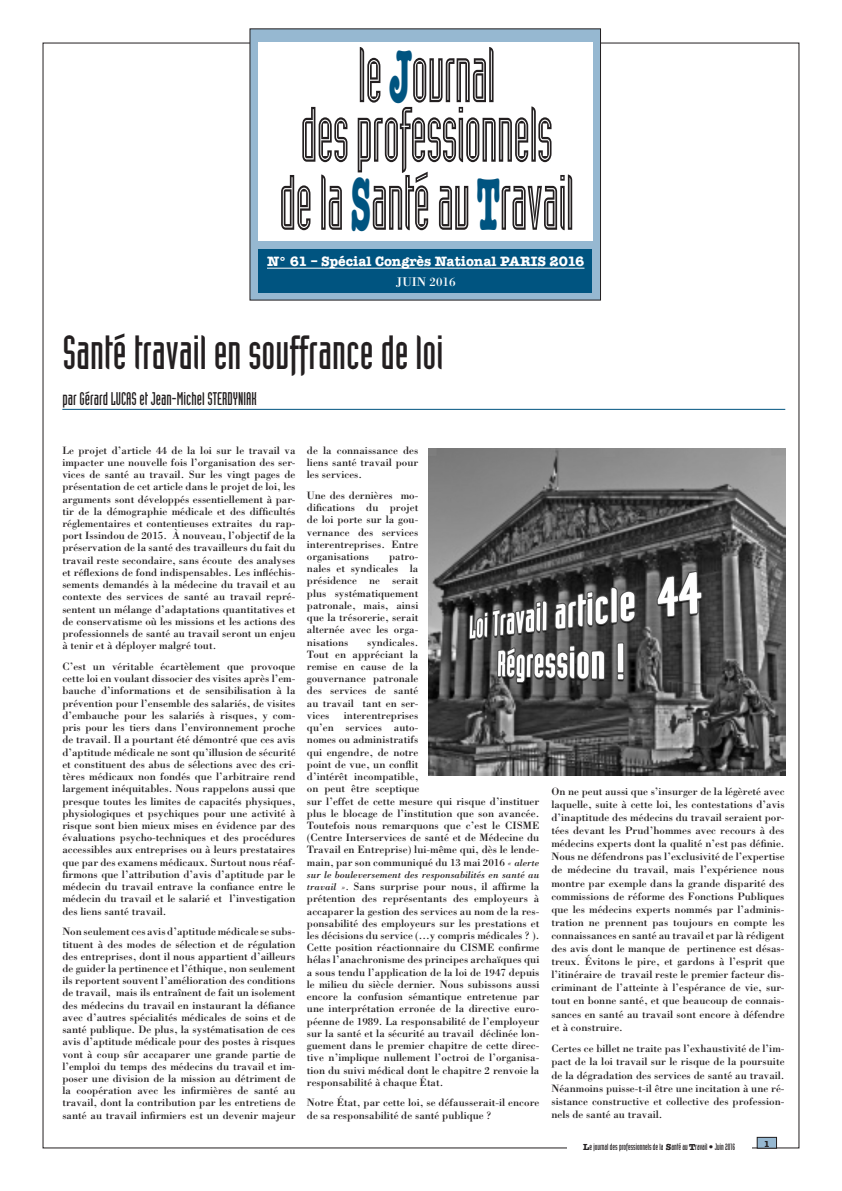
<style>
.page{position:relative;width:842px;height:1191px;background:#fff}
.page>*{position:absolute;margin:0;border:0;box-sizing:border-box;transform-origin:0 0}
.t1{font:76.7px/59.5px "Industria Inline";letter-spacing:-.02em;color:#231f20;text-align:center;scale:.77 1}
.titre{font:47px "Industria Solid";color:#231f20}
.signature_souligné{font:18px "Industria Solid";color:#231f20}
.txt_courant{font:700 14px "American Typewriter";color:#fff}
.txt_courant-2{font:13px "Bodoni";color:#fff}
.page_1-4{font:11px/12.2px "Bodoni";color:#231f20;text-align:justify}
.page_1-4-2{font:italic 10px "Bodoni";color:#231f20}
.t2{font:9px "Industria Solid";color:#231f20}
.t3{font:700 9px "American Typewriter";color:#231f20}
.s1{font-family:"American Typewriter";font-weight:700;color:#005480}
.s2{font-style:italic;font-size:10px}
.s3{font-family:"American Typewriter";font-weight:700}
</style>
<div class="page">
<div style="left:249px;top:28px;width:352px;height:272px;background:#96b8d1"></div>
<div style="left:258px;top:43px;width:334px;height:198px;background:#fff"></div>
<div style="left:757px;top:1137px;width:19px;height:11px;background:#96b8d1"></div>
<div style="left:757px;top:1137px;width:20px;height:11px;border:1px solid #231f20"></div>
<hr style="left:62px;top:409px;width:723px;height:1px;background:#005480">
<div style="left:258px;top:249px;width:334px;height:44px;background:#005480"></div>
<img style="left:428px;top:448px;width:357px;height:327px">
<hr style="left:267px;top:268px;width:317px;height:1px;background:#fff">
<h1 class="t1" style="left:300px;top:45px;width:330px">le <span class="s1">J</span>ournal<br>des professionnels</h1>
<h1 class="t1" style="left:279px;top:172px;width:385px">de la <span class="s1">S</span>anté au <span class="s1">T</span>ravail</h1>
<p class="txt_courant" style="left:267px;top:249px;width:319px">N° 61 – Spécial Congrès National PARIS 2016</p>
<p class="txt_courant-2" style="left:396px;top:274px;width:61px">JUIN 2016</p>
<p class="titre" style="left:62px;top:326px;width:382px">Santé travail en souffrance de loi</p>
<p class="signature_souligné" style="left:62px;top:388px;width:196px">par Gérard LUCAS et Jean-Michel STERDYNIAK</p>
<p class="page_1-4" style="left:62px;top:443px;width:235px">Le projet d’article 44 de la loi sur le travail va impacter une nouvelle fois l’organisation des ser&shy;vices de santé au travail. Sur les vingt pages de présentation de cet article dans le projet de loi, les arguments sont développés essentiellement à par&shy;tir de la démographie médicale et des difficultés réglementaires et contentieuses extraites du rap&shy;port Issindou de 2015. À nouveau, l’objectif de la préservation de la santé des travailleurs du fait du travail reste secondaire, sans écoute des analyses et réflexions de fond indispensables. Les infléchis&shy;sements demandés à la médecine du travail et au contexte des services de santé au travail repré&shy;sentent un mélange d’adaptations quantitatives et de conservatisme où les missions et les actions des professionnels de santé au travail seront un enjeu à tenir et à déployer malgré tout.</p>
<p class="page_1-4" style="left:62px;top:660px;width:235px">C’est un véritable écartèlement que provoque cette loi en voulant dissocier des visites après l’em&shy;bauche d’informations et de sensibilisation à la prévention pour l’ensemble des salariés, de visites d’embauche pour les salariés à risques, y com&shy;pris pour les tiers dans l’environnement proche de travail. Il a pourtant été démontré que ces avis d’aptitude médicale ne sont qu’illusion de sécurité et constituent des abus de sélections avec des cri&shy;tères médicaux non fondés que l’arbitraire rend largement inéquitables. Nous rappelons aussi que presque toutes les limites de capacités physiques, physiologiques et psychiques pour une activité à risque sont bien mieux mises en évidence par des évaluations psycho-techniques et des procédures accessibles aux entreprises ou à leurs prestataires que par des examens médicaux. Surtout nous réaf&shy;firmons que l’attribution d’avis d’aptitude par le médecin du travail entrave la confiance entre le médecin du travail et le salarié et l’investigation des liens santé travail.</p>
<p class="page_1-4" style="left:62px;top:925px;width:235px">Non seulement ces avis d’aptitude médicale se subs&shy;tituent à des modes de sélection et de régulation des entreprises, dont il nous appartient d’ailleurs de guider la pertinence et l’éthique, non seulement ils reportent souvent l’amélioration des conditions de travail, mais ils entraînent de fait un isolement des médecins du travail en instaurant la défiance avec d’autres spécialités médicales de soins et de santé publique. De plus, la systématisation de ces avis d’aptitude médicale pour des postes à risques vont à coup sûr accaparer une grande partie de l’emploi du temps des médecins du travail et im&shy;poser une division de la mission au détriment de la coopération avec les infirmières de santé au travail, dont la contribution par les entretiens de santé au travail infirmiers est un devenir majeur</p>
<p class="page_1-4" style="left:307px;top:443px;width:113px">de la connaissance des liens santé travail pour les services.</p>
<p class="page_1-4" style="left:307px;top:489px;width:113px">Une des dernières mo&shy;difications du projet de loi porte sur la gou&shy;vernance des services interentreprises. Entre organisations</p>
<p class="page_1-4" style="left:307px;top:550px;width:113px;text-indent:82px">patro&shy;nales et syndicales la présidence ne serait plus systématiquement patronale, mais, ainsi que la trésorerie, serait alternée avec les orga&shy;nisations</p>
<p class="page_1-4" style="left:307px;top:635px;width:113px;text-indent:60px">syndicales.<br>Tout en appréciant la remise en cause de la gouvernance patronale des services de santé au travail tant en ser&shy;vices</p>
<p class="page_1-4" style="left:307px;top:709px;width:234px;text-align:left;text-indent:37px">interentreprises<br>qu’en services auto-<br>nomes ou administratifs<br>qui engendre, de notre<br>point de vue, un conflit<br>d’intérêt incompatible,<br>on peut être sceptique<br>sur l’effet de cette mesure qui risque d’instituer plus le blocage de l’institution que son avancée.<br>Toutefois nous remarquons que c’est le CISME (Centre Interservices de santé et de Médecine du Travail en Entreprise) lui-même qui, dès le lende&shy;main, par son communiqué du 13 mai 2016 <span class="s2">« alerte</span></p>
<p class="page_1-4-2" style="left:307px;top:868px;width:234px">sur le bouleversement des responsabilités en santé au</p>
<p class="page_1-4" style="left:307px;top:880px;width:234px"><span class="s2">travail ».</span> Sans surprise pour nous, il affirme la prétention des représentants des employeurs à accaparer la gestion des services au nom de la res&shy;ponsabilité des employeurs sur les prestations et les décisions du service (...y compris médicales ? ).<br>Cette position réactionnaire du CISME confirme hélas l’anachronisme des principes archaïques qui a sous tendu l’application de la loi de 1947 depuis le milieu du siècle dernier. Nous subissons aussi encore la confusion sémantique entretenue par une interprétation erronée de la directive euro&shy;péenne de 1989. La responsabilité de l’employeur sur la santé et la sécurité au travail déclinée lon&shy;guement dans le premier chapitre de cette direc&shy;tive n’implique nullement l’octroi de l’organisa&shy;tion du suivi médical dont le chapitre 2 renvoie la responsabilité à chaque État.</p>
<p class="page_1-4" style="left:307px;top:1096px;width:234px">Notre État, par cette loi, se défausserait-il encore de sa responsabilité de santé publique ?</p>
<p class="page_1-4" style="left:551px;top:784px;width:235px;line-height:13.1px">On ne peut aussi que s’insurger de la légèreté avec laquelle, suite à cette loi, les contestations d’avis d’inaptitude des médecins du travail seraient por&shy;tées devant les Prud’hommes avec recours à des médecins experts dont la qualité n’est pas définie.<br>Nous ne défendrons pas l’exclusivité de l’expertise de médecine du travail, mais l’expérience nous montre par exemple dans la grande disparité des commissions de réforme des Fonctions Publiques que les médecins experts nommés par l’adminis&shy;tration ne prennent pas toujours en compte les connaissances en santé au travail et par là rédigent des avis dont le manque de pertinence est désas&shy;treux. Évitons le pire, et gardons à l’esprit que l’itinéraire de travail reste le premier facteur dis&shy;criminant de l’atteinte à l’espérance de vie, sur&shy;tout en bonne santé, et que beaucoup de connais&shy;sances en santé au travail sont encore à défendre et à construire.</p>
<p class="page_1-4" style="left:551px;top:1041px;width:235px;line-height:13.1px">Certes ce billet ne traite pas l’exhaustivité de l’im&shy;pact de la loi travail sur le risque de la poursuite de la dégradation des services de santé au travail.<br>Néanmoins puisse-t-il être une incitation à une ré&shy;sistance constructive et collective des profession&shy;nels de santé au travail.</p>
<p class="t2" style="left:583px;top:1142px;width:153px"><span class="s3">L</span>e journal des professionnels de la <span class="s3">S</span>anté au <span class="s3">T</span>ravail • Juin 2016</p>
<p class="t3" style="left:764px;top:1135px;width:7px">1</p>
</div>
